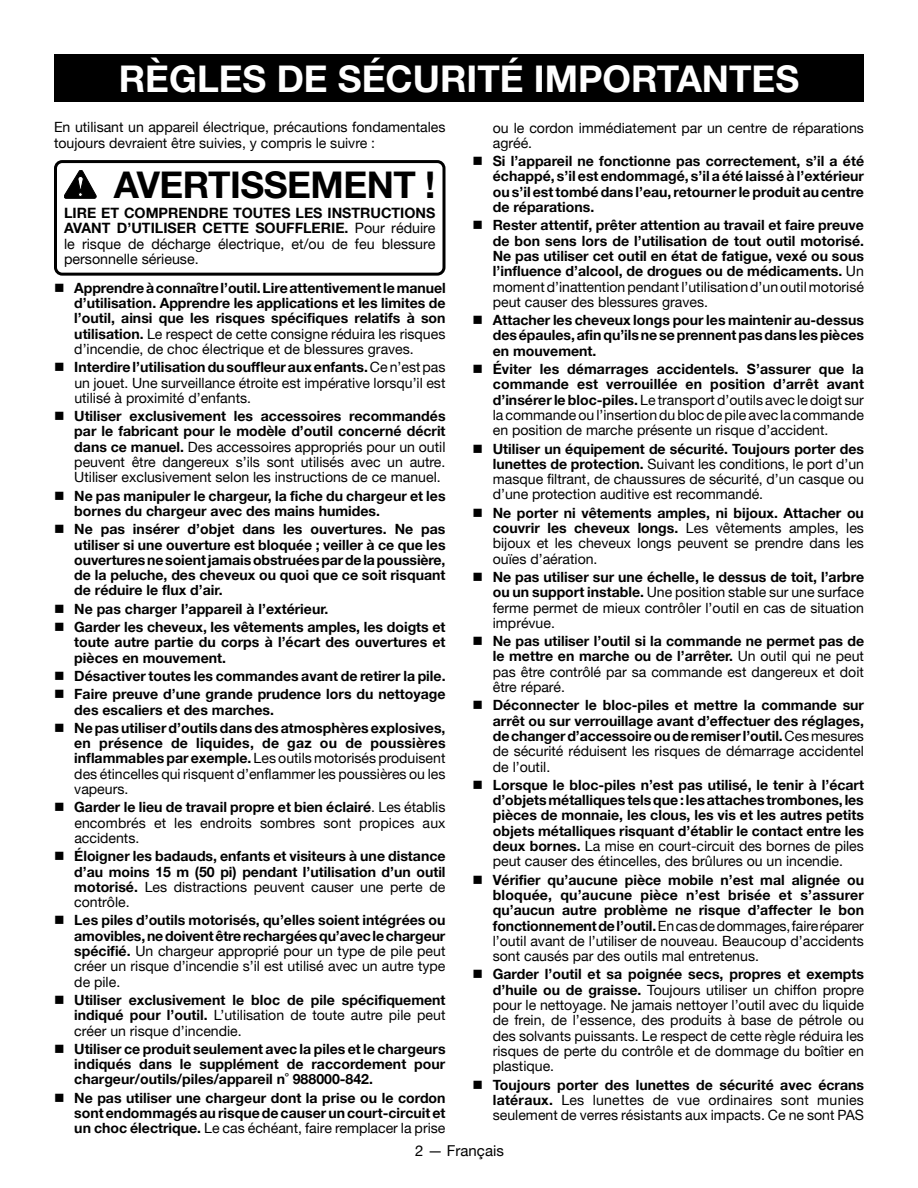
<style>
.page{position:relative;width:918px;height:1188px;background:#fff}
.page>*{position:absolute;margin:0;border:0;box-sizing:border-box;transform-origin:0 0}
.HEADING{font:700 36.75px "Helvetica Neue";color:#fff}
.Warning{font:700 36.75px "Helvetica Neue";letter-spacing:-.015em;color:#000}
.t1{font:15px "Helvetica Neue";color:#000}
.Warning_text{font:14.25px/15.3px "Helvetica Neue";color:#000;text-align:justify}
.bullet{font:700 14.1px/15.3px "Helvetica Neue";color:#000;text-align:justify}
.bullet-2{font:14.1px/15.3px "Helvetica Neue";color:#000;text-align:justify}
.Body_text{font:14.1px/15.8px "Helvetica Neue";color:#000}
.s1{font-weight:700}
.s2{font-weight:400}
</style>
<div class="page">
<svg style="left:64px;top:170px;width:32px;height:28px"></svg>
<div style="left:54px;top:54px;width:810px;height:47px;background:#000"></div>
<div style="left:54px;top:160px;width:392px;height:116px;border:3px solid #000;border-radius:7px"></div>
<p class="HEADING" style="left:119px;top:56px;width:682px">RÈGLES DE SÉCURITÉ IMPORTANTES</p>
<p class="Body_text" style="left:54px;top:119px;width:393px">En utilisant un appareil électrique, précautions fondamentales toujours devraient être suivies, y compris le suivre :</p>
<p class="Warning" style="left:114px;top:163px;width:323px">AVERTISSEMENT !</p>
<p class="Warning_text" style="left:64px;top:205px;width:373px"><span class="s1">LIRE ET COMPRENDRE TOUTES LES INSTRUCTIONS AVANT D’UTILISER CETTE SOUFFLERIE.</span> Pour réduire le risque de décharge électrique, et/ou de feu blessure personnelle sérieuse.</p>
<p class="bullet" style="left:74px;top:280px;width:373px;text-indent:-20px">■ Apprendre à connaître l’outil. Lire attentivement le manuel d’utilisation. Apprendre les applications et les limites de l’outil, ainsi que les risques spécifiques relatifs à son utilisation. <span class="s2">Le respect de cette consigne réduira les risques d’incendie, de choc électrique et de blessures graves.</span></p>
<p class="bullet-2" style="left:74px;top:359px;width:373px;text-indent:-20px">■ <span class="s1">Interdire l’utilisation du souffleur aux enfants.</span> Ce n’est pas un jouet. Une surveillance étroite est impérative lorsqu’il est utilisé à proximité d’enfants.</p>
<p class="bullet-2" style="left:74px;top:408px;width:373px;text-indent:-20px">■ <span class="s1">Utiliser exclusivement les accessoires recommandés par le fabricant pour le modèle d’outil concerné décrit dans ce manuel.</span> Des accessoires appropriés pour un outil peuvent être dangereux s’ils sont utilisés avec un autre.<br>Utiliser exclusivement selon les instructions de ce manuel.</p>
<p class="bullet" style="left:74px;top:488px;width:373px;text-indent:-20px">■ Ne pas manipuler le chargeur, la fiche du chargeur et les bornes du chargeur avec des mains humides.</p>
<p class="bullet" style="left:74px;top:521px;width:373px;text-indent:-20px">■ Ne pas insérer d’objet dans les ouvertures. Ne pas utiliser si une ouverture est bloquée ; veiller à ce que les ouvertures ne soient jamais obstruées par de la poussière, de la peluche, des cheveux ou quoi que ce soit risquant de réduire le flux d’air.</p>
<p class="bullet" style="left:54px;top:601px;width:276px">■ Ne pas charger l’appareil à l’extérieur.</p>
<p class="bullet" style="left:74px;top:619px;width:373px;text-indent:-20px">■ Garder les cheveux, les vêtements amples, les doigts et toute autre partie du corps à l’écart des ouvertures et pièces en mouvement.</p>
<p class="bullet" style="left:54px;top:668px;width:393px">■ Désactiver toutes les commandes avant de retirer la pile.</p>
<p class="bullet" style="left:74px;top:686px;width:373px;text-indent:-20px">■ Faire preuve d’une grande prudence lors du nettoyage des escaliers et des marches.</p>
<p class="bullet" style="left:74px;top:720px;width:373px;text-indent:-20px">■ Ne pas utiliser d’outils dans des atmosphères explosives, en présence de liquides, de gaz ou de poussières inflammables par exemple. <span class="s2">Les outils motorisés produisent des étincelles qui risquent d’enflammer les poussières ou les vapeurs.</span></p>
<p class="bullet-2" style="left:74px;top:799px;width:373px;text-indent:-20px">■ <span class="s1">Garder le lieu de travail propre et bien éclairé</span>. Les établis encombrés et les endroits sombres sont propices aux accidents.</p>
<p class="bullet" style="left:74px;top:848px;width:373px;text-indent:-20px">■ Éloigner les badauds, enfants et visiteurs à une distance d’au moins 15 m (50 pi) pendant l’utilisation d’un outil motorisé. <span class="s2">Les distractions peuvent causer une perte de contrôle.</span></p>
<p class="bullet" style="left:74px;top:912px;width:373px;text-indent:-20px">■ Les piles d’outils motorisés, qu’elles soient intégrées ou amovibles, ne doivent être rechargées qu’avec le chargeur spécifié. <span class="s2">Un chargeur approprié pour un type de pile peut créer un risque d’incendie s’il est utilisé avec un autre type de pile.</span></p>
<p class="bullet" style="left:74px;top:992px;width:373px;text-indent:-20px">■ Utiliser exclusivement le bloc de pile spécifiquement indiqué pour l’outil. <span class="s2">L’utilisation de toute autre pile peut créer un risque d’incendie.</span></p>
<p class="bullet" style="left:74px;top:1041px;width:373px;text-indent:-20px">■ Utiliser ce produit seulement avec la piles et le chargeurs indiqués dans le supplément de raccordement pour chargeur/outils/piles/appareil n˚ 988000-842.</p>
<p class="bullet" style="left:74px;top:1090px;width:373px;text-indent:-20px">■ Ne pas utiliser une chargeur dont la prise ou le cordon sont endommagés au risque de causer un court-circuit et un choc électrique. <span class="s2">Le cas échéant, faire remplacer la prise</span></p>
<p class="bullet-2" style="left:493px;top:120px;width:373px">ou le cordon immédiatement par un centre de réparations agréé.</p>
<p class="bullet" style="left:493px;top:153px;width:373px;text-indent:-20px">■ Si l’appareil ne fonctionne pas correctement, s’il a été échappé, s’il est endommagé, s’il a été laissé à l’extérieur ou s’il est tombé dans l’eau, retourner le produit au centre de réparations.</p>
<p class="bullet" style="left:493px;top:217px;width:373px;text-indent:-20px">■ Rester attentif, prêter attention au travail et faire preuve de bon sens lors de l’utilisation de tout outil motorisé.<br>Ne pas utiliser cet outil en état de fatigue, vexé ou sous l’influence d’alcool, de drogues ou de médicaments. <span class="s2">Un moment d’inattention pendant l’utilisation d’un outil motorisé peut causer des blessures graves.</span></p>
<p class="bullet" style="left:493px;top:312px;width:373px;text-indent:-20px">■ Attacher les cheveux longs pour les maintenir au-dessus des épaules, afin qu’ils ne se prennent pas dans les pièces en mouvement.</p>
<p class="bullet-2" style="left:493px;top:361px;width:373px;text-indent:-20px">■ <span class="s1">Éviter les démarrages accidentels. S’assurer que la commande est verrouillée en position d’arrêt avant d’insérer le bloc-piles.</span> Le transport d’outils avec le doigt sur la commande ou l’insertion du bloc de pile avec la commande en position de marche présente un risque d’accident.</p>
<p class="bullet-2" style="left:493px;top:441px;width:373px;text-indent:-20px">■ <span class="s1">Utiliser un équipement de sécurité. Toujours porter des lunettes de protection.</span> Suivant les conditions, le port d’un masque filtrant, de chaussures de sécurité, d’un casque ou d’une protection auditive est recommandé.</p>
<p class="bullet-2" style="left:493px;top:505px;width:373px;text-indent:-20px">■ <span class="s1">Ne porter ni vêtements amples, ni bijoux. Attacher ou couvrir les cheveux longs.</span> Les vêtements amples, les bijoux et les cheveux longs peuvent se prendre dans les ouïes d’aération.</p>
<p class="bullet-2" style="left:493px;top:569px;width:373px;text-indent:-20px">■ <span class="s1">Ne pas utiliser sur une échelle, le dessus de toit, l’arbre ou un support instable.</span> Une position stable sur une surface ferme permet de mieux contrôler l’outil en cas de situation imprévue.</p>
<p class="bullet" style="left:493px;top:633px;width:373px;text-indent:-20px">■ Ne pas utiliser l’outil si la commande ne permet pas de le mettre en marche ou de l’arrêter. <span class="s2">Un outil qui ne peut pas être contrôlé par sa commande est dangereux et doit être réparé.</span></p>
<p class="bullet" style="left:493px;top:697px;width:373px;text-indent:-20px">■ Déconnecter le bloc-piles et mettre la commande sur arrêt ou sur verrouillage avant d’effectuer des réglages, de changer d’accessoire ou de remiser l’outil. <span class="s2">Ces mesures de sécurité réduisent les risques de démarrage accidentel de l’outil.</span></p>
<p class="bullet" style="left:493px;top:777px;width:373px;text-indent:-20px">■ Lorsque le bloc-piles n’est pas utilisé, le tenir à l’écart d’objets métalliques tels que : les attaches trombones, les pièces de monnaie, les clous, les vis et les autres petits objets métalliques risquant d’établir le contact entre les deux bornes. <span class="s2">La mise en court-circuit des bornes de piles peut causer des étincelles, des brûlures ou un incendie.</span></p>
<p class="bullet" style="left:493px;top:872px;width:373px;text-indent:-20px">■ Vérifier qu’aucune pièce mobile n’est mal alignée ou bloquée, qu’aucune pièce n’est brisée et s’assurer qu’aucun autre problème ne risque d’affecter le bon fonctionnement de l’outil. <span class="s2">En cas de dommages, faire réparer l’outil avant de l’utiliser de nouveau. Beaucoup d’accidents sont causés par des outils mal entretenus.</span></p>
<p class="bullet-2" style="left:493px;top:967px;width:373px;text-indent:-20px">■ <span class="s1">Garder l’outil et sa poignée secs, propres et exempts d’huile ou de graisse.</span> Toujours utiliser un chiffon propre pour le nettoyage. Ne jamais nettoyer l’outil avec du liquide de frein, de l’essence, des produits à base de pétrole ou des solvants puissants. Le respect de cette règle réduira les risques de perte du contrôle et de dommage du boîtier en plastique.</p>
<p class="bullet-2" style="left:493px;top:1077px;width:373px;text-indent:-20px">■ <span class="s1">Toujours porter des lunettes de sécurité avec écrans latéraux.</span> Les lunettes de vue ordinaires sont munies seulement de verres résistants aux impacts. Ce ne sont PAS</p>
<p class="t1" style="left:415px;top:1142px;width:90px">2 — Français</p>
</div>
